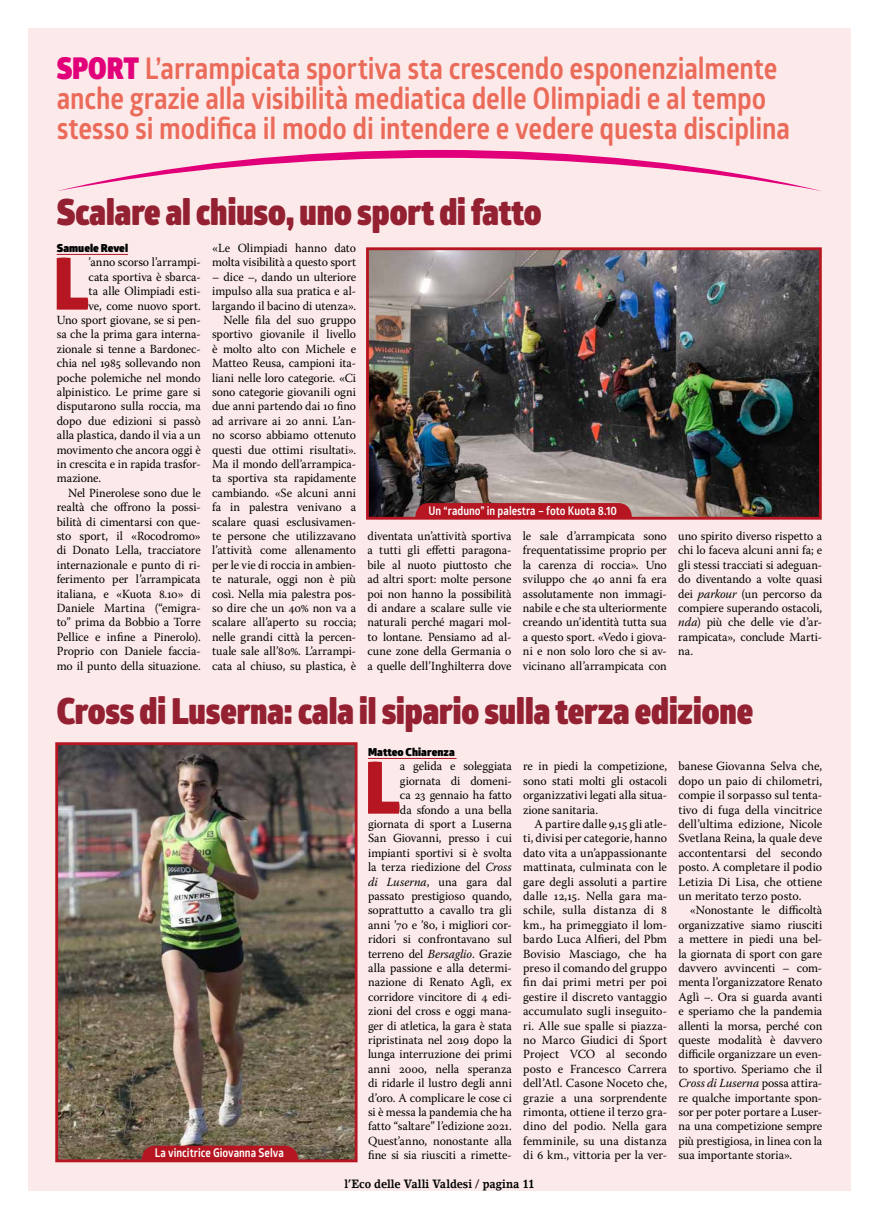
<style>
.page{position:relative;width:879px;height:1219px;background:#fff}
.page>*{position:absolute;margin:0;border:0;box-sizing:border-box;transform-origin:0 0}
.t1{font:900 72.4px "Glober";color:#b51621;scale:.88 1}
.t2{font:900 36px "Glober";color:#932132;scale:.88 1}
.t3{font:700 30px/30px "Glober";letter-spacing:-.005em;color:#eb6b5a;scale:.88 1}
.t4{font:12.4px/14.4px "Warnock Pro";color:#000;text-align:justify;scale:.96 1}
.t5{font:12.4px/14.4px "Warnock Pro";color:#000;text-align:justify}
.t6{font:700 12px "Glober";color:#fff;scale:.88 1}
.t7{font:700 12px "Lino Letter Std";letter-spacing:-.005em;color:#000;scale:.88 1}
.t8{font:900 11px "Glober";letter-spacing:.005em;color:#000}
.s1{font-weight:900;color:#e2007a}
.s2{font-style:italic}
</style>
<div class="page">
<div style="left:28px;top:28px;width:822px;height:1163px;background:#fceaea"></div>
<svg style="left:58px;top:150px;width:763px;height:41px"></svg>
<hr style="left:57px;top:254px;width:71px;height:1px;background:#b51621">
<hr style="left:368px;top:758px;width:88px;height:1px;background:#b51621">
<img style="left:370px;top:251px;width:448px;height:265px">
<div style="left:366px;top:247px;width:456px;height:273px;border:3px solid #b51621"></div>
<img style="left:59px;top:746px;width:294px;height:412px">
<div style="left:55px;top:742px;width:302px;height:420px;border:3px solid #b51621"></div>
<svg style="left:414px;top:503px;width:219px;height:16px;background:#b31a24"></svg>
<div style="left:140px;top:1146px;width:159px;height:15px;background:#b51621"></div>
<h3 class="t3" style="left:57px;top:53px;width:835px"><span class="s1">SPORT</span> L’arrampicata sportiva sta crescendo esponenzialmente anche grazie alla visibilità mediatica delle Olimpiadi e al tempo stesso si modifica il modo di intendere e vedere questa disciplina</h3>
<h2 class="t2" style="left:57px;top:185px;width:553px">Scalare al chiuso, uno sport di fatto</h2>
<p class="t8" style="left:57px;top:240px;width:73px">Samuele Revel</p>
<h1 class="t1" style="left:54px;top:228px;width:41px">L</h1>
<p class="t4" style="left:89px;top:255px;width:118px">’anno scorso l’arrampi-</p>
<p class="t4" style="left:89px;top:269px;width:118px">cata sportiva è sbarca-</p>
<p class="t4" style="left:89px;top:284px;width:118px">ta alle Olimpiadi esti-</p>
<p class="t4" style="left:89px;top:298px;width:118px">ve, come nuovo sport.</p>
<p class="t4" style="left:57px;top:313px;width:151px">Uno sport giovane, se si pen-</p>
<p class="t4" style="left:57px;top:327px;width:152px">sa che la prima gara interna-</p>
<p class="t4" style="left:57px;top:341px;width:152px">zionale si tenne a Bardonec-</p>
<p class="t4" style="left:57px;top:356px;width:152px">chia nel 1985 sollevando non</p>
<p class="t4" style="left:57px;top:370px;width:151px">poche polemiche nel mondo</p>
<p class="t4" style="left:57px;top:385px;width:151px">alpinistico. Le prime gare si</p>
<p class="t4" style="left:57px;top:399px;width:152px">disputarono sulla roccia, ma</p>
<p class="t4" style="left:57px;top:413px;width:151px">dopo due edizioni si passò</p>
<p class="t4" style="left:57px;top:428px;width:152px">alla plastica, dando il via a un</p>
<p class="t4" style="left:57px;top:442px;width:151px">movimento che ancora oggi è</p>
<p class="t4" style="left:57px;top:456px;width:152px">in crescita e in rapida trasfor-</p>
<p class="t4" style="left:57px;top:471px;width:48px">mazione.</p>
<p class="t4" style="left:68px;top:485px;width:140px">Nel Pinerolese sono due le</p>
<p class="t4" style="left:57px;top:500px;width:152px">realtà che offrono la possi-</p>
<p class="t4" style="left:57px;top:514px;width:152px">bilità di cimentarsi con que-</p>
<p class="t4" style="left:57px;top:529px;width:151px">sto sport, il «Rocodromo»</p>
<p class="t4" style="left:57px;top:543px;width:151px">di Donato Lella, tracciatore</p>
<p class="t4" style="left:57px;top:557px;width:152px">internazionale e punto di ri-</p>
<p class="t4" style="left:57px;top:572px;width:151px">ferimento per l’arrampicata</p>
<p class="t4" style="left:57px;top:586px;width:152px">italiana, e «Kuota 8.10» di</p>
<p class="t4" style="left:57px;top:601px;width:152px">Daniele Martina (“emigra-</p>
<p class="t4" style="left:57px;top:615px;width:152px">to” prima da Bobbio a Torre</p>
<p class="t4" style="left:57px;top:629px;width:152px">Pellice e infine a Pinerolo).</p>
<p class="t4" style="left:57px;top:644px;width:152px">Proprio con Daniele faccia-</p>
<p class="t4" style="left:57px;top:658px;width:151px">mo il punto della situazione.</p>
<p class="t4" style="left:212px;top:241px;width:151px">«Le Olimpiadi hanno dato molta visibilità a questo sport</p>
<p class="t4" style="left:212px;top:269px;width:152px;text-align:right">– dice –, dando un ulteriore impulso alla sua pratica e al&shy;largando il bacino di utenza».<br>Nelle fila del suo gruppo sportivo giovanile il livello è molto alto con Michele e<br>Matteo Reusa, campioni ita&shy;liani nelle loro categorie. «Ci sono categorie giovanili ogni due anni partendo dai 10 fino ad arrivare ai 20 anni. L’an&shy;no scorso abbiamo ottenuto questi due ottimi risultati».<br>Ma il mondo dell’arrampica&shy;ta sportiva sta rapidamente cambiando. «Se alcuni anni fa in palestra venivano a scalare quasi esclusivamen&shy;te persone che utilizzavano l’attività come allenamento per le vie di roccia in ambien&shy;te naturale, oggi non è più così. Nella mia palestra pos&shy;so dire che un 40% non va a scalare all’aperto su roccia; nelle grandi città la percen&shy;tuale sale all’80%. L’arrampi&shy;cata al chiuso, su plastica, è</p>
<p class="t6" style="left:428px;top:502px;width:216px">Un “raduno” in palestra – foto Kuota 8.10</p>
<p class="t4" style="left:367px;top:529px;width:152px">diventata un’attività sportiva a tutti gli effetti paragona&shy;bile al nuoto piuttosto che ad altri sport: molte persone poi non hanno la possibilità di andare a scalare sulle vie naturali perché magari mol&shy;to lontane. Pensiamo ad al&shy;cune zone della Germania o a quelle dell’Inghilterra dove</p>
<p class="t4" style="left:523px;top:529px;width:152px">le sale d’arrampicata sono frequentatissime proprio per la carenza di roccia». Uno sviluppo che 40 anni fa era assolutamente non immagi&shy;nabile e che sta ulteriormente creando un’identità tutta sua a questo sport. «Vedo i giova&shy;ni e non solo loro che si av&shy;vicinano all’arrampicata con</p>
<p class="t4" style="left:678px;top:529px;width:152px">uno spirito diverso rispetto a chi lo faceva alcuni anni fa; e gli stessi tracciati si adeguan&shy;do diventando a volte quasi dei <span class="s2">parkour</span> (un percorso da compiere superando ostacoli, <span class="s2">nda</span>) più che delle vie d’ar&shy;rampicata», conclude Marti&shy;na.</p>
<h2 class="t2" style="left:57px;top:684px;width:793px">Cross di Luserna: cala il sipario sulla terza edizione</h2>
<p class="t6" style="left:155px;top:1145px;width:148px">La vincitrice Giovanna Selva</p>
<p class="t8" style="left:368px;top:744px;width:88px">Matteo Chiarenza</p>
<h1 class="t1" style="left:365px;top:732px;width:41px">L</h1>
<p class="t4" style="left:368px;top:759px;width:151px;text-align:right">a gelida e soleggiata giornata di domeni-<br>ca 23 gennaio ha fatto<br>da sfondo a una bella giornata di sport a Luserna<br>San Giovanni, presso i cui impianti sportivi si è svolta la terza riedizione del <span class="s2">Cross di Luserna</span>, una gara dal passato prestigioso quando, soprattutto a cavallo tra gli anni ’70 e ’80, i migliori cor&shy;ridori si confrontavano sul terreno del <span class="s2">Bersaglio</span>. Grazie alla passione e alla determi&shy;nazione di Renato Aglì, ex corridore vincitore di 4 edi&shy;zioni del cross e oggi mana&shy;ger di atletica, la gara è stata ripristinata nel 2019 dopo la lunga interruzione dei primi anni 2000, nella speranza di ridarle il lustro degli anni d’oro. A complicare le cose ci si è messa la pandemia che ha fatto “saltare” l’edizione 2021.<br>Quest’anno, nonostante alla fine si sia riusciti a rimette-</p>
<p class="t4" style="left:523px;top:759px;width:151px">re in piedi la competizione, sono stati molti gli ostacoli organizzativi legati alla situa&shy;zione sanitaria.</p>
<p class="t5" style="left:523px;top:817px;width:145px;text-indent:11px">A partire dalle 9,15 gli atle&shy;ti, divisi per categorie, hanno dato vita a un’appassionante mattinata, culminata con le gare degli assoluti a partire dalle 12,15. Nella gara ma&shy;schile, sulla distanza di 8 km., ha primeggiato il lom&shy;bardo Luca Alfieri, del Pbm Bovisio Masciago, che ha preso il comando del gruppo fin dai primi metri per poi gestire il discreto vantaggio accumulato sugli inseguito&shy;ri. Alle sue spalle si piazza&shy;no Marco Giudici di Sport Project VCO al secondo posto e Francesco Carrera dell’Atl. Casone Noceto che, grazie a una sorprendente rimonta, ottiene il terzo gra&shy;dino del podio. Nella gara femminile, su una distanza di 6 km., vittoria per la ver-</p>
<p class="t7" style="left:344px;top:1176px;width:217px">l’Eco delle Valli Valdesi / pagina 11</p>
<p class="t5" style="left:678px;top:759px;width:145px">banese Giovanna Selva che, dopo un paio di chilometri, compie il sorpasso sul tenta&shy;tivo di fuga della vincitrice dell’ultima edizione, Nicole Svetlana Reina, la quale deve accontentarsi del secondo posto. A completare il podio Letizia Di Lisa, che ottiene un meritato terzo posto.</p>
<p class="t4" style="left:678px;top:903px;width:151px;text-indent:11px">«Nonostante le difficoltà organizzative siamo riusciti a mettere in piedi una bel&shy;la giornata di sport con gare davvero avvincenti – com&shy;menta l’organizzatore Renato Aglì –. Ora si guarda avanti e speriamo che la pandemia allenti la morsa, perché con queste modalità è davvero difficile organizzare un even&shy;to sportivo. Speriamo che il <span class="s2">Cross di Luserna</span> possa attira&shy;re qualche importante spon&shy;sor per poter portare a Luser&shy;na una competizione sempre più prestigiosa, in linea con la sua importante storia».</p>
</div>
